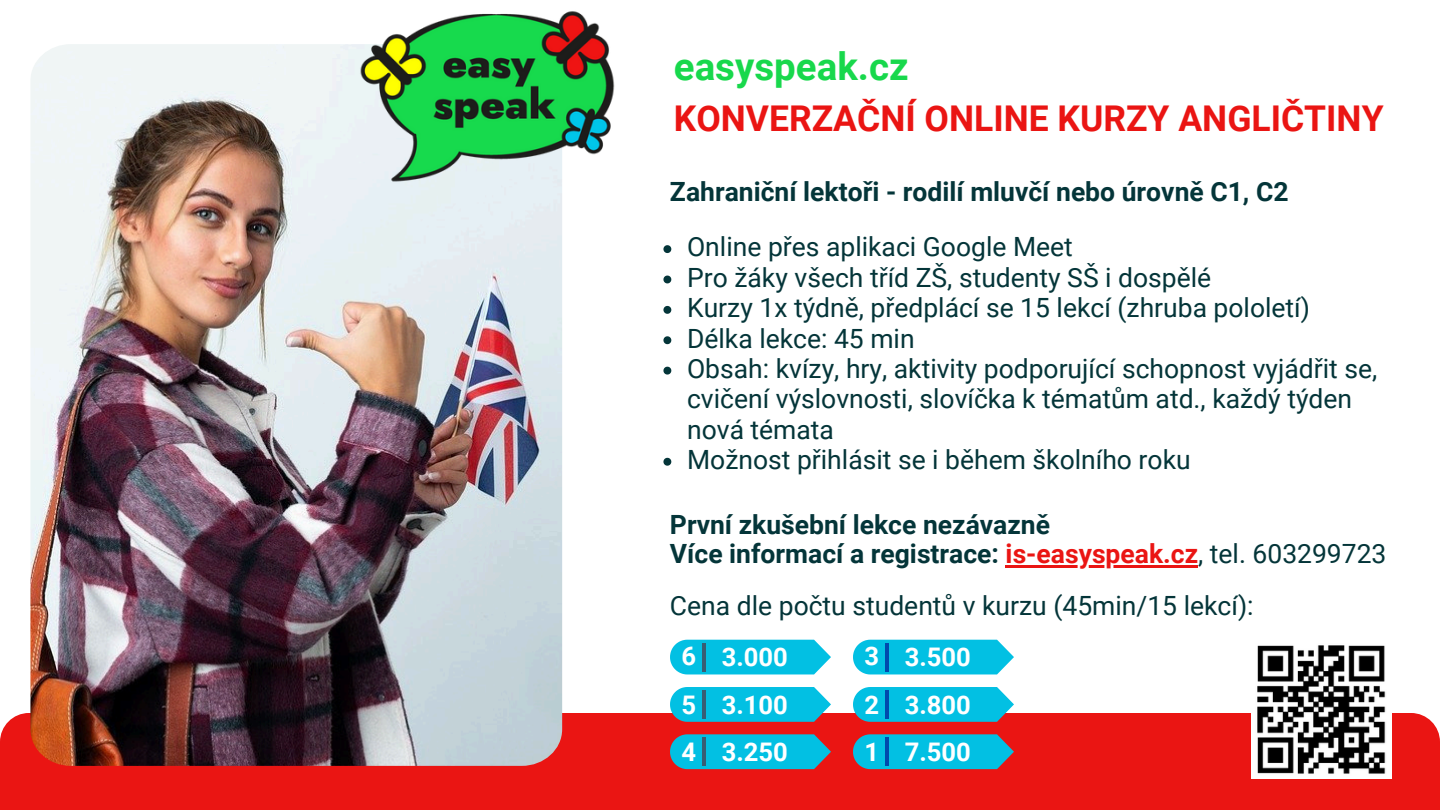
<style>
.page{position:relative;width:1440px;height:810px;background:#fff}
.page>*{position:absolute;margin:0;border:0;box-sizing:border-box;transform-origin:0 0}
.t1{font:700 38.55px "Roboto";color:#18d84c}
.t2{font:700 35.55px "Roboto";color:#ea1513}
.t3{font:26.55px/30.3px "Roboto";color:#043539}
.t4{font:700 26.55px "Roboto";color:#043539}
.t5{font:700 25.65px "Roboto";color:#fff}
.s1{color:#ea1513}
.s2{font-weight:400}
</style>
<div class="page">
<div style="left:0;top:713px;width:1440px;height:97px;background:#ea1513"></div>
<img style="left:30px;top:44px;width:532px;height:722px">
<img style="left:302px;top:11px;width:313px;height:197px">
<svg style="left:670px;top:640px;width:161px;height:34px;background:#14c4e4"></svg>
<hr style="left:702px;top:643px;width:4px;height:28px;background:#395d74">
<svg style="left:670px;top:687px;width:161px;height:35px;background:#16bcdc"></svg>
<hr style="left:702px;top:690px;width:4px;height:29px;background:#395d74">
<svg style="left:670px;top:734px;width:161px;height:35px;background:#16b1d0"></svg>
<hr style="left:702px;top:738px;width:4px;height:28px;background:#395d74">
<svg style="left:853px;top:640px;width:161px;height:34px;background:#14c4e5"></svg>
<hr style="left:885px;top:643px;width:4px;height:28px;background:#004aad">
<svg style="left:853px;top:687px;width:161px;height:35px;background:#16bcdc"></svg>
<hr style="left:885px;top:690px;width:4px;height:29px;background:#004aad">
<svg style="left:853px;top:734px;width:161px;height:35px;background:#15b1d1"></svg>
<hr style="left:885px;top:738px;width:4px;height:28px;background:#004aad">
<img style="left:1251px;top:645px;width:141px;height:133px">
<svg style="left:663px;top:245px;width:8px;height:8px"></svg>
<svg style="left:663px;top:276px;width:8px;height:7px"></svg>
<svg style="left:663px;top:306px;width:8px;height:8px"></svg>
<svg style="left:663px;top:336px;width:8px;height:8px"></svg>
<svg style="left:663px;top:367px;width:8px;height:8px"></svg>
<svg style="left:663px;top:458px;width:8px;height:8px"></svg>
<hr style="left:1006px;top:565px;width:192px;height:2px;background:#ea1513">
<h3 class="t1" style="left:674px;top:44px;width:236px">easyspeak.cz</h3>
<h3 class="t2" style="left:674px;top:98px;width:711px">KONVERZAČNÍ ONLINE KURZY ANGLIČTINY</h3>
<p class="t4" style="left:670px;top:176px;width:620px">Zahraniční lektoři - rodilí mluvčí nebo úrovně C1, C2</p>
<p class="t3" style="left:687px;top:232px;width:387px">Online přes aplikaci Google Meet</p>
<p class="t3" style="left:687px;top:263px;width:526px">Pro žáky všech tříd ZŠ, studenty SŠ i dospělé</p>
<p class="t3" style="left:687px;top:293px;width:624px">Kurzy 1x týdně, předplácí se 15 lekcí (zhruba pololetí)</p>
<p class="t3" style="left:687px;top:323px;width:229px">Délka lekce: 45 min</p>
<p class="t3" style="left:687px;top:354px;width:692px">Obsah: kvízy, hry, aktivity podporující schopnost vyjádřit se, cvičení výslovnosti, slovíčka k tématům atd., každý týden nová témata</p>
<p class="t3" style="left:687px;top:445px;width:505px">Možnost přihlásit se i během školního roku</p>
<p class="t4" style="left:670px;top:509px;width:382px">První zkušební lekce nezávazně</p>
<h3 class="t4" style="left:670px;top:538px;width:718px">Více informací a registrace: <span class="s1">is-easyspeak.cz</span><span class="s2">, tel. 603299723</span></h3>
<h2 class="t3" style="left:670px;top:591px;width:585px">Cena dle počtu studentů v kurzu (45min/15 lekcí):</h2>
<h1 class="t5" style="left:864px;top:641px;width:16px">3</h1>
<h3 class="t5" style="left:864px;top:690px;width:16px">2</h3>
<p class="t5" style="left:864px;top:737px;width:16px">1</p>
<p class="t5" style="left:682px;top:641px;width:16px">6</p>
<h3 class="t5" style="left:682px;top:690px;width:16px">5</h3>
<p class="t5" style="left:682px;top:737px;width:16px">4</p>
<h3 class="t5" style="left:722px;top:642px;width:68px">3.000</h3>
<p class="t5" style="left:722px;top:690px;width:68px">3.100</p>
<h3 class="t5" style="left:722px;top:737px;width:68px">3.250</h3>
<p class="t5" style="left:905px;top:642px;width:68px">3.500</p>
<p class="t5" style="left:905px;top:690px;width:68px">3.800</p>
<p class="t5" style="left:905px;top:737px;width:68px">7.500</p>
</div>
